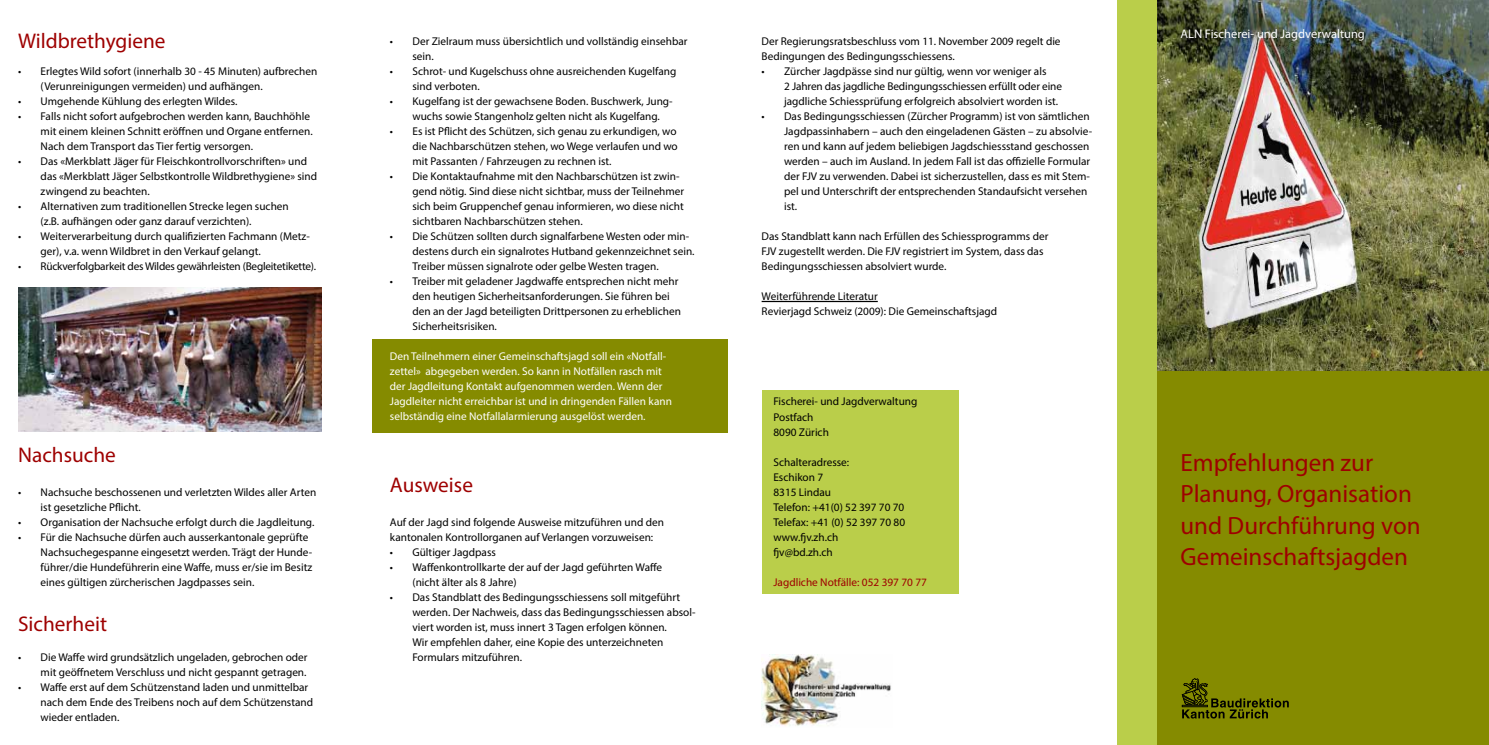
<style>
.page{position:relative;width:1489px;height:745px;background:#fff}
.page>*{position:absolute;margin:0;border:0;box-sizing:border-box;transform-origin:0 0}
.t1{font:25px/31.2px "Myriad Pro";color:#9e0000}
.t2{font:21.25px "Myriad Pro";color:#9e0000}
.t3{font:12.5px "Myriad Pro";color:#fff}
.t4{font:11.25px/15px "Myriad Pro";color:#000}
.t5{font:11.25px/15px "Myriad Pro";color:#fff}
.t6{font:11.25px "Myriad Pro";letter-spacing:-.02em;color:#000}
.t7{font:11.25px "Myriad Pro";color:#9e0000}
</style>
<div class="page">
<div style="left:1152px;top:366px;width:336px;height:378px;background:#858b00"></div>
<svg style="left:1181px;top:678px;width:107px;height:40px"></svg>
<img style="left:1156px;top:0;width:332px;height:370px">
<hr style="left:761px;top:301px;width:116px;height:1px;background:#000">
<img style="left:762px;top:654px;width:129px;height:72px">
<div style="left:762px;top:390px;width:196px;height:204px;background:#bace4a"></div>
<div style="left:372px;top:339px;width:356px;height:93px;background:#858b00"></div>
<img style="left:18px;top:287px;width:303px;height:144px">
<div style="left:1116px;top:0;width:40px;height:744px;background:#bace4a"></div>
<h2 class="t2" style="left:18px;top:28px;width:149px">Wildbrethygiene</h2>
<p class="t4" style="left:41px;top:64px;width:278px;text-indent:-23px">• Erlegtes Wild sofort (innerhalb 30 - 45 Minuten) aufbrechen (Verunreinigungen vermeiden) und aufhängen.</p>
<p class="t4" style="left:18px;top:94px;width:221px">• Umgehende Kühlung des erlegten Wildes.</p>
<p class="t4" style="left:41px;top:109px;width:273px;text-indent:-22px">• Falls nicht sofort aufgebrochen werden kann, Bauchhöhle mit einem kleinen Schnitt eröffnen und Organe entfernen.<br>Nach dem Transport das Tier fertig versorgen.</p>
<p class="t4" style="left:41px;top:154px;width:278px;text-indent:-22px">• Das «Merkblatt Jäger für Fleischkontrollvorschriften» und das «Merkblatt Jäger Selbstkontrolle Wildbrethygiene» sind zwingend zu beachten.</p>
<p class="t4" style="left:41px;top:199px;width:250px;text-indent:-22px">• Alternativen zum traditionellen Strecke legen suchen (z.B. aufhängen oder ganz darauf verzichten).</p>
<p class="t4" style="left:41px;top:229px;width:271px;text-indent:-22px">• Weiterverarbeitung durch qualifizierten Fachmann (Metz&shy;ger), v.a. wenn Wildbret in den Verkauf gelangt.</p>
<p class="t6" style="left:18px;top:259px;width:299px">• Rückverfolgbarkeit des Wildes gewährleisten (Begleitetikette).</p>
<h2 class="t2" style="left:18px;top:441px;width:99px">Nachsuche</h2>
<p class="t4" style="left:41px;top:484px;width:277px;text-indent:-22px">• Nachsuche beschossenen und verletzten Wildes aller Arten ist gesetzliche Pflicht.</p>
<p class="t4" style="left:18px;top:514px;width:298px">• Organisation der Nachsuche erfolgt durch die Jagdleitung.</p>
<p class="t4" style="left:41px;top:529px;width:273px;text-indent:-22px">• Für die Nachsuche dürfen auch ausserkantonale geprüfte Nachsuchegespanne eingesetzt werden. Trägt der Hunde&shy;führer/die Hundeführerin eine Waffe, muss er/sie im Besitz eines gültigen zürcherischen Jagdpasses sein.</p>
<h2 class="t2" style="left:18px;top:610px;width:90px">Sicherheit</h2>
<p class="t4" style="left:18px;top:649px;width:291px;text-align:right">• Die Waffe wird grundsätzlich ungeladen, gebrochen oder mit geöffnetem Verschluss und nicht gespannt getragen.</p>
<p class="t4" style="left:41px;top:679px;width:274px;text-indent:-22px">• Waffe erst auf dem Schützenstand laden und unmittelbar nach dem Ende des Treibens noch auf dem Schützenstand wieder entladen.</p>
<p class="t4" style="left:412px;top:34px;width:276px;text-indent:-22px">• Der Zielraum muss übersichtlich und vollständig einsehbar sein.</p>
<p class="t4" style="left:412px;top:64px;width:265px;text-indent:-22px">• Schrot- und Kugelschuss ohne ausreichenden Kugelfang sind verboten.</p>
<p class="t4" style="left:412px;top:94px;width:262px;text-indent:-22px">• Kugelfang ist der gewachsene Boden. Buschwerk, Jung&shy;wuchs sowie Stangenholz gelten nicht als Kugelfang.</p>
<p class="t4" style="left:412px;top:124px;width:267px;text-align:justify;text-indent:-22px">• Es ist Pflicht des Schützen, sich genau zu erkundigen, wo die Nachbarschützen stehen, wo Wege verlaufen und wo mit Passanten / Fahrzeugen zu rechnen ist.</p>
<p class="t4" style="left:412px;top:169px;width:273px;text-indent:-22px">• Die Kontaktaufnahme mit den Nachbarschützen ist zwin&shy;gend nötig. Sind diese nicht sichtbar, muss der Teilnehmer sich beim Gruppenchef genau informieren, wo diese nicht sichtbaren Nachbarschützen stehen.</p>
<p class="t4" style="left:412px;top:229px;width:283px;text-indent:-22px">• Die Schützen sollten durch signalfarbene Westen oder min&shy;destens durch ein signalrotes Hutband gekennzeichnet sein.<br>Treiber müssen signalrote oder gelbe Westen tragen.</p>
<p class="t4" style="left:412px;top:273px;width:270px;text-indent:-22px">• Treiber mit geladener Jagdwaffe entsprechen nicht mehr den heutigen Sicherheitsanforderungen. Sie führen bei den an der Jagd beteiligten Drittpersonen zu erheblichen Sicherheitsrisiken.</p>
<p class="t5" style="left:390px;top:349px;width:283px">Den Teilnehmern einer Gemeinschaftsjagd soll ein «Notfall&shy;zettel» abgegeben werden. So kann in Notfällen rasch mit der Jagdleitung Kontakt aufgenommen werden. Wenn der Jagdleiter nicht erreichbar ist und in dringenden Fällen kann selbständig eine Notfallalarmierung ausgelöst werden.</p>
<h2 class="t2" style="left:390px;top:471px;width:84px">Ausweise</h2>
<p class="t4" style="left:390px;top:514px;width:275px">Auf der Jagd sind folgende Ausweise mitzuführen und den kantonalen Kontrollorganen auf Verlangen vorzuweisen:</p>
<p class="t4" style="left:390px;top:544px;width:107px">• Gültiger Jagdpass</p>
<p class="t4" style="left:412px;top:559px;width:251px;text-indent:-22px">• Waffenkontrollkarte der auf der Jagd geführten Waffe (nicht älter als 8 Jahre)</p>
<p class="t4" style="left:412px;top:589px;width:284px;text-indent:-22px">• Das Standblatt des Bedingungsschiessens soll mitgeführt werden. Der Nachweis, dass das Bedingungsschiessen absol&shy;viert worden ist, muss innert 3 Tagen erfolgen können.<br>Wir empfehlen daher, eine Kopie des unterzeichneten Formulars mitzuführen.</p>
<p class="t4" style="left:761px;top:34px;width:300px">Der Regierungsratsbeschluss vom 11. November 2009 regelt die<br>Bedingungen des Bedingungsschiessens.</p>
<p class="t4" style="left:784px;top:64px;width:279px;text-indent:-22px">• Zürcher Jagdpässe sind nur gültig, wenn vor weniger als<br>2 Jahren das jagdliche Bedingungsschiessen erfüllt oder eine jagdliche Schiessprüfung erfolgreich absolviert worden ist.</p>
<p class="t4" style="left:784px;top:109px;width:309px;text-indent:-22px">• Das Bedingungsschiessen (Zürcher Programm) ist von sämtlichen Jagdpassinhabern – auch den eingeladenen Gästen – zu absolvie&shy;ren und kann auf jedem beliebigen Jagdschiessstand geschossen werden – auch im Ausland. In jedem Fall ist das offizielle Formular der FJV zu verwenden. Dabei ist sicherzustellen, dass es mit Stem&shy;pel und Unterschrift der entsprechenden Standaufsicht versehen ist.</p>
<p class="t4" style="left:761px;top:229px;width:288px">Das Standblatt kann nach Erfüllen des Schiessprogramms der<br>FJV zugestellt werden. Die FJV registriert im System, dass das<br>Bedingungsschiessen absolviert wurde.</p>
<p class="t4" style="left:761px;top:289px;width:237px">Weiterführende Literatur<br>Revierjagd Schweiz (2009): Die Gemeinschaftsjagd</p>
<p class="t4" style="left:773px;top:394px;width:145px">Fischerei- und Jagdverwaltung<br>Postfach<br>8090 Zürich</p>
<p class="t4" style="left:773px;top:454px;width:133px">Schalteradresse:<br>Eschikon 7<br>8315 Lindau<br>Telefon: +41(0) 52 397 70 70<br>Telefax: +41 (0) 52 397 70 80 www.fjv.zh.ch<br>fjv@bd.zh.ch</p>
<p class="t7" style="left:773px;top:574px;width:155px">Jagdliche Notfälle: 052 397 70 77</p>
<p class="t3" style="left:1180px;top:26px;width:186px">ALN Fischerei- und Jagdverwaltung</p>
<h1 class="t1" style="left:1180px;top:446px;width:241px">Empfehlungen zur<br>Planung, Organisation und Durchführung von<br>Gemeinschaftsjagden</h1>
</div>
